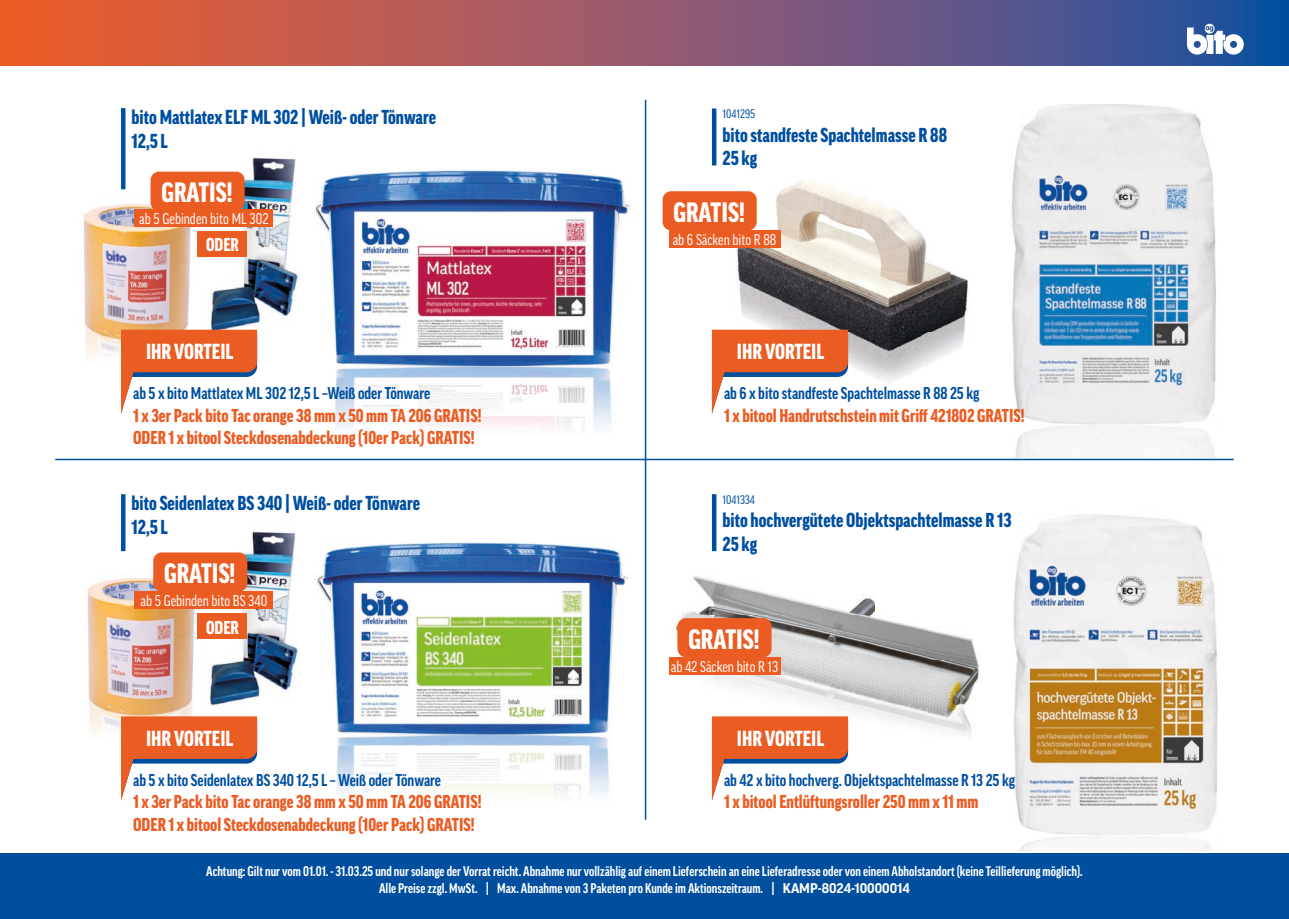
<style>
.page{position:relative;width:1289px;height:919px;background:#fff}
.page>*{position:absolute;margin:0;border:0;box-sizing:border-box;transform-origin:0 0}
.t1{font:900 condensed 27px "Good Pro";color:#fff}
.t2{font:900 condensed 21px "Good Pro";color:#fff}
.t3{font:900 condensed 19.5px/23.4px "Good Pro";color:#004f9f}
.t4{font:900 condensed 18px/22.5px "Good Pro";color:#eb5c23}
.t5{font:900 condensed 18px "Good Pro";color:#fff}
.t6{font:700 condensed 16.5px "Good Pro";color:#004f9f}
.t7{font:condensed 15px "Good Pro";color:#fff}
.t8{font:700 condensed 13.5px/16.2px "Good Pro";color:#fff;text-align:center}
.t9{font:condensed 12px "Good Pro";color:#004f9f}
.s1{font-stretch:normal}
</style>
<div class="page">
<div style="left:0;top:853px;width:1288px;height:65px;background:#004f9f"></div>
<svg style="left:0;top:0;width:1288px;height:66px"></svg>
<svg style="left:1186px;top:24px;width:57px;height:31px"></svg>
<hr style="left:644px;top:100px;width:2px;height:719px;background:#004f9f">
<hr style="left:55px;top:458px;width:1178px;height:2px;background:#004f9f">
<img style="left:315px;top:170px;width:316px;height:259px">
<img style="left:315px;top:542px;width:314px;height:254px">
<img style="left:1012px;top:104px;width:204px;height:353px">
<img style="left:1013px;top:514px;width:204px;height:336px">
<img style="left:735px;top:180px;width:233px;height:201px">
<div style="left:668px;top:230px;width:112px;height:17px;background:#eb5c23"></div>
<img style="left:669px;top:576px;width:311px;height:174px">
<div style="left:668px;top:657px;width:112px;height:17px;background:#eb5c23"></div>
<img style="left:83px;top:204px;width:123px;height:155px">
<img style="left:206px;top:158px;width:92px;height:173px">
<img style="left:87px;top:578px;width:118px;height:156px">
<img style="left:205px;top:531px;width:93px;height:175px">
<div style="left:135px;top:209px;width:138px;height:17px;background:#eb5c23"></div>
<div style="left:197px;top:231px;width:50px;height:25px;background:#eb5c23"></div>
<div style="left:135px;top:591px;width:138px;height:17px;background:#eb5c23"></div>
<div style="left:197px;top:613px;width:50px;height:26px;background:#eb5c23"></div>
<div style="left:662px;top:191px;width:94px;height:39px;background:#eb5c23;border-radius:9px"></div>
<div style="left:150px;top:172px;width:95px;height:39px;background:#eb5c23;border-radius:9px"></div>
<div style="left:153px;top:552px;width:94px;height:39px;background:#eb5c23;border-radius:9px"></div>
<div style="left:677px;top:618px;width:94px;height:39px;background:#eb5c23;border-radius:9px"></div>
<hr style="left:121px;top:108px;width:4px;height:81px;background:#004f9f">
<hr style="left:121px;top:494px;width:4px;height:57px;background:#004f9f">
<hr style="left:712px;top:108px;width:4px;height:57px;background:#004f9f">
<hr style="left:712px;top:494px;width:4px;height:57px;background:#004f9f">
<svg style="left:121px;top:330px;width:136px;height:84px"></svg>
<svg style="left:712px;top:330px;width:136px;height:84px"></svg>
<svg style="left:712px;top:716px;width:136px;height:84px"></svg>
<svg style="left:121px;top:716px;width:136px;height:84px"></svg>
<h3 class="t3" style="left:132px;top:105px;width:306px">bito Mattlatex ELF ML 302 | Weiß- oder Tönware<br>12,5 L</h3>
<h1 class="t1" style="left:161px;top:178px;width:73px">GRATIS!</h1>
<p class="t7" style="left:139px;top:210px;width:131px">ab 5 Gebinden bito ML 302</p>
<h3 class="t5" style="left:206px;top:235px;width:34px">ODER</h3>
<h2 class="t2" style="left:146px;top:340px;width:89px">IHR VORTEIL</h2>
<p class="t6" style="left:133px;top:384px;width:299px">ab 5 x bito Mattlatex ML 302 12,5 L –Weiß oder Tönware</p>
<h3 class="t4" style="left:133px;top:404px;width:350px">1 x 3er Pack bito Tac orange 38 mm x 50 mm TA 206 GRATIS!<br>ODER 1 x bitool Steckdosenabdeckung (10er Pack) GRATIS!</h3>
<h3 class="t3" style="left:132px;top:491px;width:290px">bito Seidenlatex BS 340 | Weiß- oder Tönware<br>12,5 L</h3>
<h1 class="t1" style="left:164px;top:558px;width:73px">GRATIS!</h1>
<p class="t7" style="left:141px;top:592px;width:128px">ab 5 Gebinden bito BS 340</p>
<h3 class="t5" style="left:206px;top:617px;width:34px">ODER</h3>
<h2 class="t2" style="left:146px;top:726px;width:89px">IHR VORTEIL</h2>
<p class="t6" style="left:133px;top:770px;width:309px">ab 5 x bito Seidenlatex BS 340 12,5 L – Weiß oder Tönware</p>
<h3 class="t4" style="left:133px;top:790px;width:350px">1 x 3er Pack bito Tac orange 38 mm x 50 mm TA 206 GRATIS!<br>ODER 1 x bitool Steckdosenabdeckung (10er Pack) GRATIS!</h3>
<p class="t9" style="left:722px;top:107px;width:34px">1041295</p>
<h3 class="t3" style="left:722px;top:123px;width:226px">bito standfeste Spachtelmasse R 88<br>25 kg</h3>
<h1 class="t1" style="left:673px;top:197px;width:73px">GRATIS!</h1>
<p class="t7" style="left:672px;top:231px;width:105px">ab 6 Säcken bito R 88</p>
<h2 class="t2" style="left:737px;top:340px;width:89px">IHR VORTEIL</h2>
<p class="t6" style="left:724px;top:384px;width:257px">ab 6 x bito standfeste Spachtelmasse R 88 25 kg</p>
<h3 class="t4" style="left:724px;top:404px;width:302px">1 x bitool Handrutschstein mit Griff 421802 GRATIS!</h3>
<p class="t9" style="left:722px;top:493px;width:34px">1041334</p>
<h3 class="t3" style="left:722px;top:508px;width:290px">bito hochvergütete Objektspachtelmasse R 13<br>25 kg</h3>
<h1 class="t1" style="left:688px;top:624px;width:73px">GRATIS!</h1>
<p class="t7" style="left:670px;top:658px;width:109px">ab 42 Säcken bito R 13</p>
<h2 class="t2" style="left:737px;top:726px;width:89px">IHR VORTEIL</h2>
<p class="t6" style="left:724px;top:770px;width:292px">ab 42 x bito hochverg. Objektspachtelmasse R 13 25 kg</p>
<h3 class="t4" style="left:724px;top:790px;width:256px">1 x bitool Entlüftungsroller 250 mm x 11 mm</h3>
<p class="t8" style="left:206px;top:863px;width:877px">Achtung: Gilt nur vom 01.01. - 31.03.25 und nur solange der Vorrat reicht. Abnahme nur vollzählig auf einem Lieferschein an eine Lieferadresse oder von einem Abholstandort (keine Teillieferung möglich).<br>Alle Preise zzgl. MwSt. | Max. Abnahme von 3 Paketen pro Kunde im Aktionszeitraum. | <span class="s1">KAMP-8024-10000014</span></p>
</div>
